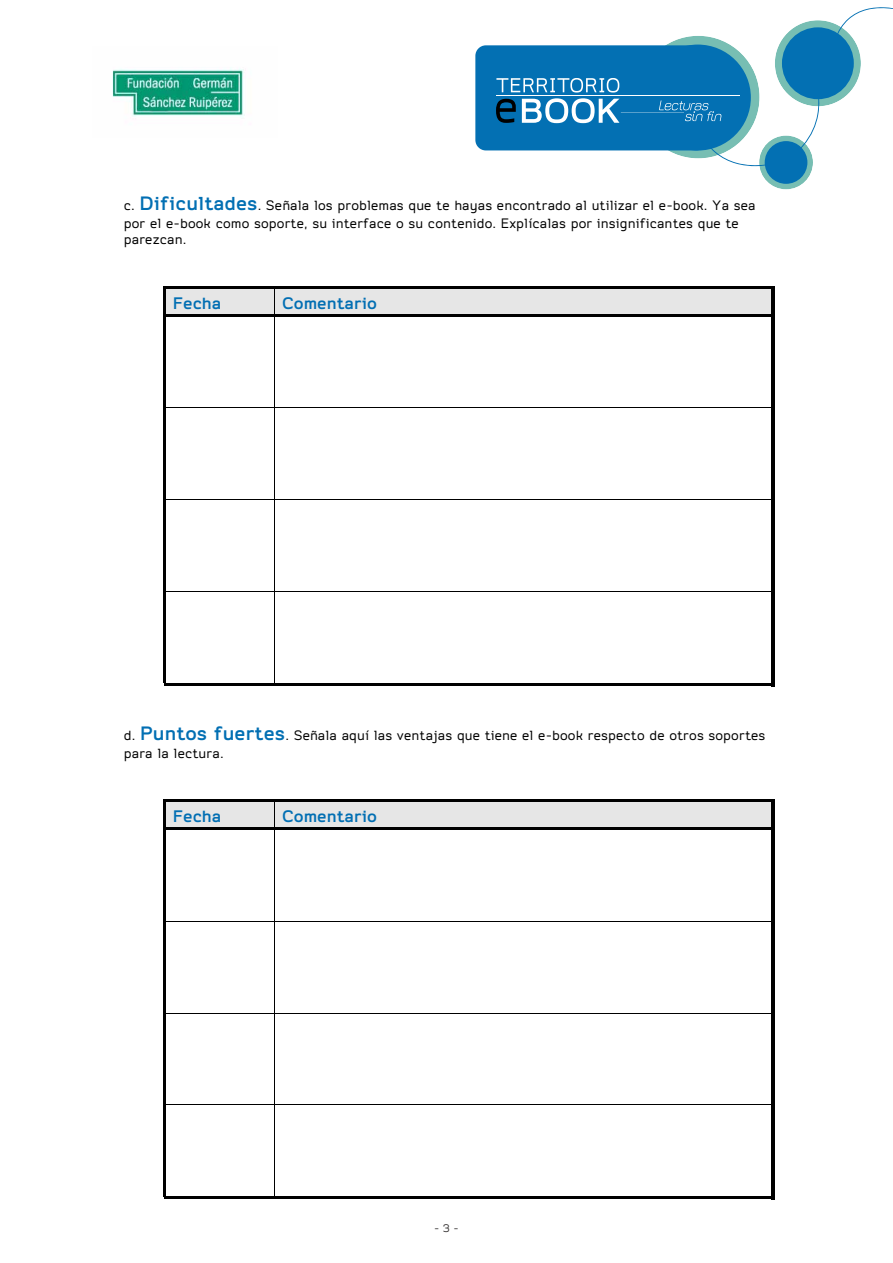
<style>
.page{position:relative;width:893px;height:1263px;background:#fff}
.page>*{position:absolute;margin:0;border:0;box-sizing:border-box;transform-origin:0 0}
.t1{font:700 18.15px "Do Gothic";color:#026fb3}
.t2{font:15px/17.2px "Do Gothic";letter-spacing:.01em;color:#000}
.t3{font:12px "Do Gothic";color:#383535}
.s1{font-weight:700;font-size:21.15px;color:#026fb3}
</style>
<div class="page">
<div style="left:166px;top:288px;width:108px;height:26px;background:#e6e6e6"></div>
<div style="left:275px;top:288px;width:496px;height:26px;background:#e6e6e6"></div>
<hr style="left:166px;top:286px;width:108px;height:2px;background:#000">
<hr style="left:276px;top:286px;width:495px;height:2px;background:#000">
<hr style="left:164px;top:288px;width:2px;height:26px;background:#000">
<hr style="left:771px;top:288px;width:3px;height:26px;background:#000">
<hr style="left:166px;top:314px;width:108px;height:2px;background:#000">
<svg style="left:274px;top:286px;width:2px;height:30px"></svg>
<hr style="left:276px;top:314px;width:495px;height:2px;background:#000">
<hr style="left:164px;top:316px;width:2px;height:91px;background:#000">
<hr style="left:274px;top:316px;width:1px;height:91px;background:#000">
<hr style="left:771px;top:316px;width:3px;height:91px;background:#000">
<hr style="left:166px;top:407px;width:108px;height:1px;background:#000">
<hr style="left:275px;top:407px;width:496px;height:1px;background:#000">
<hr style="left:164px;top:408px;width:2px;height:91px;background:#000">
<hr style="left:274px;top:408px;width:1px;height:91px;background:#000">
<hr style="left:771px;top:408px;width:3px;height:91px;background:#000">
<hr style="left:166px;top:499px;width:108px;height:1px;background:#000">
<hr style="left:275px;top:499px;width:496px;height:1px;background:#000">
<hr style="left:164px;top:500px;width:2px;height:91px;background:#000">
<hr style="left:274px;top:500px;width:1px;height:91px;background:#000">
<hr style="left:771px;top:500px;width:3px;height:91px;background:#000">
<hr style="left:166px;top:591px;width:108px;height:1px;background:#000">
<hr style="left:275px;top:591px;width:496px;height:1px;background:#000">
<hr style="left:164px;top:592px;width:2px;height:91px;background:#000">
<hr style="left:164px;top:683px;width:110px;height:3px;background:#000">
<hr style="left:274px;top:592px;width:1px;height:91px;background:#000">
<hr style="left:277px;top:683px;width:494px;height:3px;background:#000">
<hr style="left:771px;top:592px;width:3px;height:91px;background:#000">
<div style="left:166px;top:801px;width:108px;height:27px;background:#e6e6e6"></div>
<div style="left:275px;top:801px;width:496px;height:27px;background:#e6e6e6"></div>
<hr style="left:166px;top:799px;width:108px;height:2px;background:#000">
<hr style="left:276px;top:799px;width:495px;height:2px;background:#000">
<hr style="left:164px;top:801px;width:2px;height:27px;background:#000">
<hr style="left:771px;top:801px;width:3px;height:27px;background:#000">
<hr style="left:166px;top:828px;width:108px;height:2px;background:#000">
<svg style="left:274px;top:799px;width:2px;height:31px"></svg>
<hr style="left:276px;top:828px;width:495px;height:2px;background:#000">
<hr style="left:164px;top:830px;width:2px;height:91px;background:#000">
<hr style="left:274px;top:830px;width:1px;height:91px;background:#000">
<hr style="left:771px;top:830px;width:3px;height:91px;background:#000">
<hr style="left:166px;top:921px;width:108px;height:1px;background:#000">
<hr style="left:275px;top:921px;width:496px;height:1px;background:#000">
<hr style="left:164px;top:922px;width:2px;height:91px;background:#000">
<hr style="left:274px;top:922px;width:1px;height:91px;background:#000">
<hr style="left:771px;top:922px;width:3px;height:91px;background:#000">
<hr style="left:166px;top:1013px;width:108px;height:1px;background:#000">
<hr style="left:275px;top:1013px;width:496px;height:1px;background:#000">
<hr style="left:164px;top:1013px;width:2px;height:91px;background:#000">
<hr style="left:274px;top:1013px;width:1px;height:91px;background:#000">
<hr style="left:771px;top:1013px;width:3px;height:91px;background:#000">
<hr style="left:166px;top:1104px;width:108px;height:1px;background:#000">
<hr style="left:275px;top:1104px;width:496px;height:1px;background:#000">
<hr style="left:164px;top:1105px;width:2px;height:91px;background:#000">
<svg style="left:164px;top:1196px;width:110px;height:3px"></svg>
<hr style="left:274px;top:1105px;width:1px;height:91px;background:#000">
<svg style="left:277px;top:1196px;width:494px;height:3px"></svg>
<hr style="left:771px;top:1105px;width:3px;height:91px;background:#000">
<svg style="left:771px;top:1196px;width:3px;height:4px"></svg>
<img style="left:112px;top:68px;width:133px;height:50px">
<div style="left:637px;top:36px;width:122px;height:122px;background:#77beb3;border-radius:50%"></div>
<div style="left:645px;top:45px;width:106px;height:106px;background:#0370b3;border-radius:50%"></div>
<div style="left:475px;top:45px;width:232px;height:105px;background:#0370b3;border-radius:10px"></div>
<div style="left:759px;top:136px;width:54px;height:53px;background:#77beb3;border-radius:50%"></div>
<div style="left:765px;top:141px;width:42px;height:43px;background:#0370b3;border-radius:50%"></div>
<div style="left:775px;top:20px;width:86px;height:86px;background:#77beb3;border-radius:50%"></div>
<div style="left:782px;top:27px;width:72px;height:72px;background:#0370b3;border-radius:50%"></div>
<svg style="left:791px;top:87px;width:29px;height:70px"></svg>
<svg style="left:834px;top:7px;width:59px;height:34px"></svg>
<svg style="left:698px;top:129px;width:79px;height:37px"></svg>
<hr style="left:496px;top:95px;width:243px;height:1px;background:#fff">
<svg style="left:496px;top:78px;width:123px;height:45px"></svg>
<hr style="left:621px;top:113px;width:63px;height:1px;background:#fff">
<svg style="left:659px;top:100px;width:62px;height:21px"></svg>
<p class="t2" style="left:124px;top:197px;width:633px">c. <span class="s1">Dificultades</span>. Señala los problemas que te hayas encontrado al utilizar el e-book. Ya sea por el e-book como soporte, su interface o su contenido. Explícalas por insignificantes que te parezcan.</p>
<p class="t1" style="left:173px;top:294px;width:50px">Fecha</p>
<p class="t1" style="left:282px;top:294px;width:96px">Comentario</p>
<p class="t2" style="left:124px;top:727px;width:643px;line-height:17.9px">d. <span class="s1">Puntos fuertes</span>. Señala aquí las ventajas que tiene el e-book respecto de otros soportes para la lectura.</p>
<p class="t1" style="left:173px;top:807px;width:50px">Fecha</p>
<p class="t1" style="left:282px;top:807px;width:96px">Comentario</p>
<p class="t3" style="left:434px;top:1221px;width:26px">- 3 -</p>
</div>
